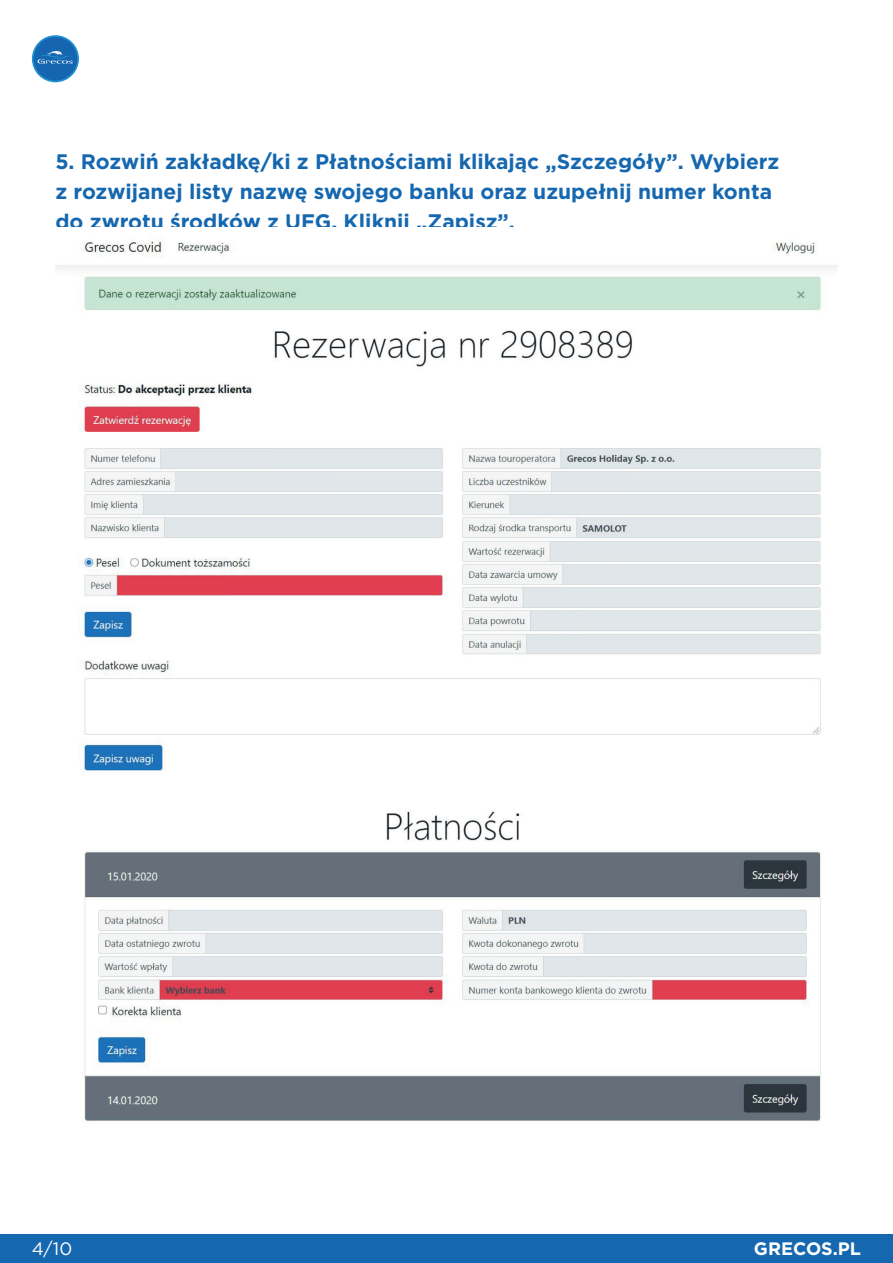
<style>
.page{position:relative;width:893px;height:1263px;background:#fff}
.page>*{position:absolute;margin:0;border:0;box-sizing:border-box;transform-origin:0 0}
.t1{font:700 21px/30px "Gotham";color:#1567af}
.t2{font:700 18px "Gotham";color:#fff}
.t3{font:18px "Gotham";color:#fff}
</style>
<div class="page">
<div style="left:0;top:1234px;width:893px;height:29px;background:#1567af"></div>
<svg style="left:32px;top:35px;width:47px;height:47px"></svg>
<img style="left:55px;top:241px;width:783px;height:880px">
<p class="t1" style="left:55px;top:147px;width:725px">5. Rozwiń zakładkę/ki z Płatnościami klikając „Szczegóły”. Wybierz z rozwijanej listy nazwę swojego banku oraz uzupełnij numer konta do zwrotu środków z UFG. Kliknij „Zapisz”.</p>
<p class="t3" style="left:32px;top:1237px;width:42px">4/10</p>
<p class="t2" style="left:754px;top:1236px;width:109px">GRECOS.PL</p>
</div>
